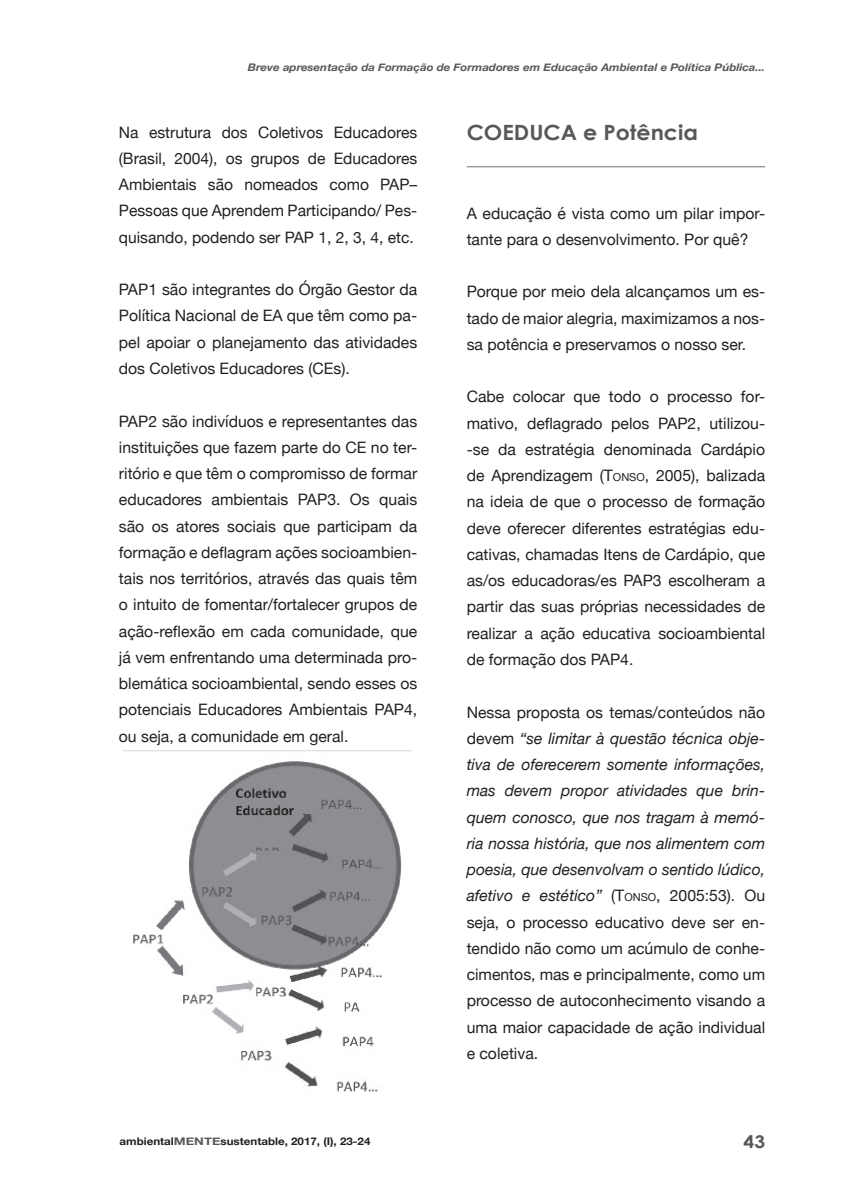
<style>
.page{position:relative;width:844px;height:1191px;background:#fff}
.page>*{position:absolute;margin:0;border:0;box-sizing:border-box;transform-origin:0 0}
.t1{font:700 21px "Century Gothic";color:#57585a;scale:1.05 1}
.t2{font:700 17.5px "Century Gothic";color:#57585a;scale:1.1 1}
.t3{font:15.75px/26.2px "Helvetica Neue";color:#231f20;text-align:justify}
.t4{font:italic 700 10.5px "Helvetica Neue";color:#57585a;scale:1.1 1}
.t5{font:700 10.5px "Helvetica Neue";color:#231f20;scale:1.1 1}
.s1{font-size:11.03px}
.s2{font-style:italic}
.s3{color:#57585a}
</style>
<div class="page">
<hr style="left:466px;top:166px;width:299px;height:1px;background:#6c6d70">
<img style="left:123px;top:750px;width:288px;height:342px">
<p class="t4" style="left:248px;top:61px;width:471px">Breve apresentação da Formação de Formadores em Educação Ambiental e Política Pública...</p>
<p class="t3" style="left:119px;top:119px;width:300px">Na estrutura dos Coletivos Educadores (Brasil, 2004), os grupos de Educadores Ambientais são nomeados como PAP– Pessoas que Aprendem Participando/ Pes&shy;quisando, podendo ser PAP 1, 2, 3, 4, etc.</p>
<p class="t3" style="left:119px;top:276px;width:300px">PAP1 são integrantes do Órgão Gestor da Política Nacional de EA que têm como pa&shy;pel apoiar o planejamento das atividades dos Coletivos Educadores (CEs).</p>
<p class="t3" style="left:119px;top:407px;width:300px">PAP2 são indivíduos e representantes das instituições que fazem parte do CE no ter&shy;ritório e que têm o compromisso de formar educadores ambientais PAP3. Os quais são os atores sociais que participam da formação e deflagram ações socioambien&shy;tais nos territórios, através das quais têm o intuito de fomentar/fortalecer grupos de ação-reflexão em cada comunidade, que já vem enfrentando uma determinada pro&shy;blemática socioambiental, sendo esses os potenciais Educadores Ambientais PAP4, ou seja, a comunidade em geral.</p>
<h1 class="t1" style="left:466px;top:119px;width:222px">COEDUCA e Potência</h1>
<p class="t3" style="left:466px;top:200px;width:300px">A educação é vista como um pilar impor&shy;tante para o desenvolvimento. Por quê?</p>
<p class="t3" style="left:466px;top:278px;width:300px">Porque por meio dela alcançamos um es&shy;tado de maior alegria, maximizamos a nos&shy;sa potência e preservamos o nosso ser.</p>
<p class="t3" style="left:466px;top:383px;width:300px">Cabe colocar que todo o processo for&shy;mativo, deflagrado pelos PAP2, utilizou--se da estratégia denominada Cardápio de Aprendizagem (T<span class="s1">ONSO</span>, 2005), balizada na ideia de que o processo de formação deve oferecer diferentes estratégias edu&shy;cativas, chamadas Itens de Cardápio, que as/os educadoras/es PAP3 escolheram a partir das suas próprias necessidades de realizar a ação educativa socioambiental de formação dos PAP4.</p>
<p class="t3" style="left:466px;top:698px;width:300px">Nessa proposta os temas/conteúdos não devem <span class="s2">“se limitar à questão técnica obje&shy;tiva de oferecerem somente informações, mas devem propor atividades que brin&shy;quem conosco, que nos tragam à memó&shy;ria nossa história, que nos alimentem com poesia, que desenvolvam o sentido lúdico, afetivo e estético”</span> (T<span class="s1">ONSO</span>, 2005:53). Ou seja, o processo educativo deve ser en&shy;tendido não como um acúmulo de conhe&shy;cimentos, mas e principalmente, como um processo de autoconhecimento visando a uma maior capacidade de ação individual e coletiva.</p>
<p class="t5" style="left:119px;top:1134px;width:229px">ambiental<span class="s3">MENTE</span>sustentable, 2017, (I), 23-24</p>
<p class="t2" style="left:743px;top:1130px;width:21px">43</p>
</div>
